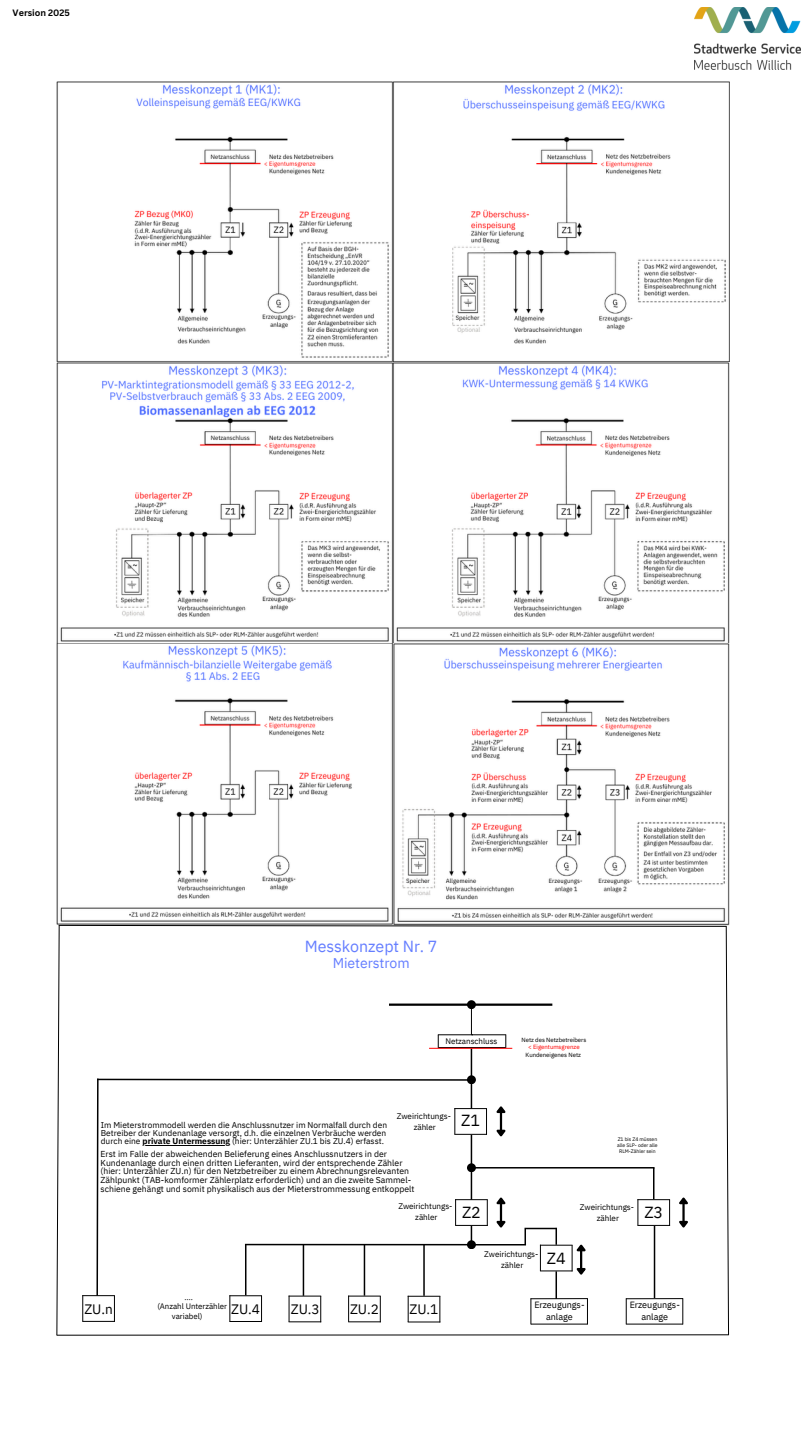
<style>
.page{position:relative;width:810px;height:1440px;background:#fff}
.page>*{position:absolute;margin:0;border:0;box-sizing:border-box;transform-origin:0 0}
.t1{font:16px "IBM Plex Sans";letter-spacing:-.005em;color:#657eff}
.t2{font:16px "IBM Plex Sans";letter-spacing:-.005em;color:#000}
.t3{font:14.1px "IBM Plex Sans";letter-spacing:-.005em;color:#657eff}
.t4{font:13.6px "IBM Plex Sans";letter-spacing:-.005em;color:#000}
.t5{font:9px/11.3px "IBM Plex Sans";letter-spacing:-.005em;color:#000;text-align:center}
.t6{font:700 9px "Canva Sans";color:#000}
.t7{font:8.7px/8.7px "IBM Plex Sans";color:#000}
.t8{font:8.4px/8.4px "IBM Plex Sans";color:#000;text-align:justify}
.t9{font:8.1px "IBM Plex Sans";letter-spacing:-.005em;color:#000}
.t10{font:8px "IBM Plex Sans";letter-spacing:-.005em;color:#000}
.t11{font:7.9px "IBM Plex Sans";letter-spacing:-.005em;color:#000}
.t12{font:6px/7.7px "IBM Plex Sans";letter-spacing:-.005em;color:#000;text-align:center}
.t13{font:5.1px/6.2px "IBM Plex Sans";letter-spacing:-.005em;color:#000;text-align:center}
.s1{color:#f00}
.s2{font-weight:700}
</style>
<div class="page">
<img style="left:57px;top:81px;width:672px;height:562px">
<img style="left:57px;top:643px;width:672px;height:282px">
<img style="left:695px;top:8px;width:106px;height:61px">
<svg style="left:56px;top:925px;width:673px;height:411px"></svg>
<hr style="left:82px;top:1295px;width:33px;height:1px;background:#000">
<h5 class="t6" style="left:13px;top:6px;width:59px">Version 2025</h5>
<p class="t1" style="left:305px;top:935px;width:134px">Messkonzept Nr. 7</p>
<p class="t3" style="left:333px;top:953px;width:78px">Mieterstrom</p>
<p class="t10" style="left:445px;top:1036px;width:54px">Netzanschluss</p>
<p class="t12" style="left:521px;top:1035px;width:66px">Netz des Netzbetreibers <span class="s1">&lt; Eigentumsgrenze<br></span>Kundeneigenes Netz</p>
<p class="t9" style="left:397px;top:1110px;width:56px">Zweirichtungs-</p>
<p class="t9" style="left:414px;top:1122px;width:24px">zähler</p>
<p class="t8" style="left:101px;top:1120px;width:288px">Im Mieterstrommodell werden die Anschlussnutzer im Normalfall durch den Betreiber der Kundenanlage versorgt, d.h. die einzelnen Verbräuche werden durch eine <span class="s2">private Untermessung</span> (hier: Unterzähler ZU.1 bis ZU.4) erfasst.</p>
<p class="t7" style="left:101px;top:1150px;width:316px">Erst im Falle der abweichenden Belieferung eines Anschlussnutzers in der Kundenanlage durch einen dritten Lieferanten, wird der entsprechende Zähler (hier: Unterzähler ZU.n) für den Netzbetreiber zu einem Abrechnungsrelevanten Zählpunkt (TAB-komformer Zählerplatz erforderlich) und an die zweite Sammel&shy;schiene gehängt und somit physikalisch aus der Mieterstrommessung entkoppelt</p>
<p class="t2" style="left:461px;top:1110px;width:20px">Z1</p>
<p class="t13" style="left:617px;top:1136px;width:42px">Z1 bis Z4 müssen alle SLP- oder alle<br>RLM-Zähler sein</p>
<p class="t4" style="left:84px;top:1300px;width:30px">ZU.n</p>
<p class="t9" style="left:398px;top:1200px;width:56px">Zweirichtungs-</p>
<p class="t9" style="left:415px;top:1211px;width:24px">zähler</p>
<h2 class="t2" style="left:644px;top:1202px;width:20px">Z3</h2>
<h4 class="t9" style="left:580px;top:1202px;width:56px">Zweirichtungs-</h4>
<p class="t9" style="left:597px;top:1213px;width:24px">zähler</p>
<p class="t2" style="left:462px;top:1202px;width:20px">Z2</p>
<p class="t11" style="left:185px;top:1292px;width:10px">….</p>
<p class="t11" style="left:157px;top:1301px;width:71px">(Anzahl Unterzähler</p>
<p class="t11" style="left:172px;top:1311px;width:32px">variabel)</p>
<p class="t4" style="left:231px;top:1300px;width:30px">ZU.4</p>
<p class="t4" style="left:291px;top:1300px;width:30px">ZU.3</p>
<p class="t4" style="left:350px;top:1300px;width:30px">ZU.2</p>
<p class="t4" style="left:410px;top:1300px;width:30px">ZU.1</p>
<p class="t9" style="left:484px;top:1249px;width:56px">Zweirichtungs-</p>
<p class="t9" style="left:501px;top:1260px;width:24px">zähler</p>
<p class="t2" style="left:547px;top:1247px;width:20px">Z4</p>
<p class="t5" style="left:534px;top:1299px;width:52px">Erzeugungs&shy;anlage</p>
<p class="t5" style="left:630px;top:1299px;width:52px">Erzeugungs&shy;anlage</p>
</div>
